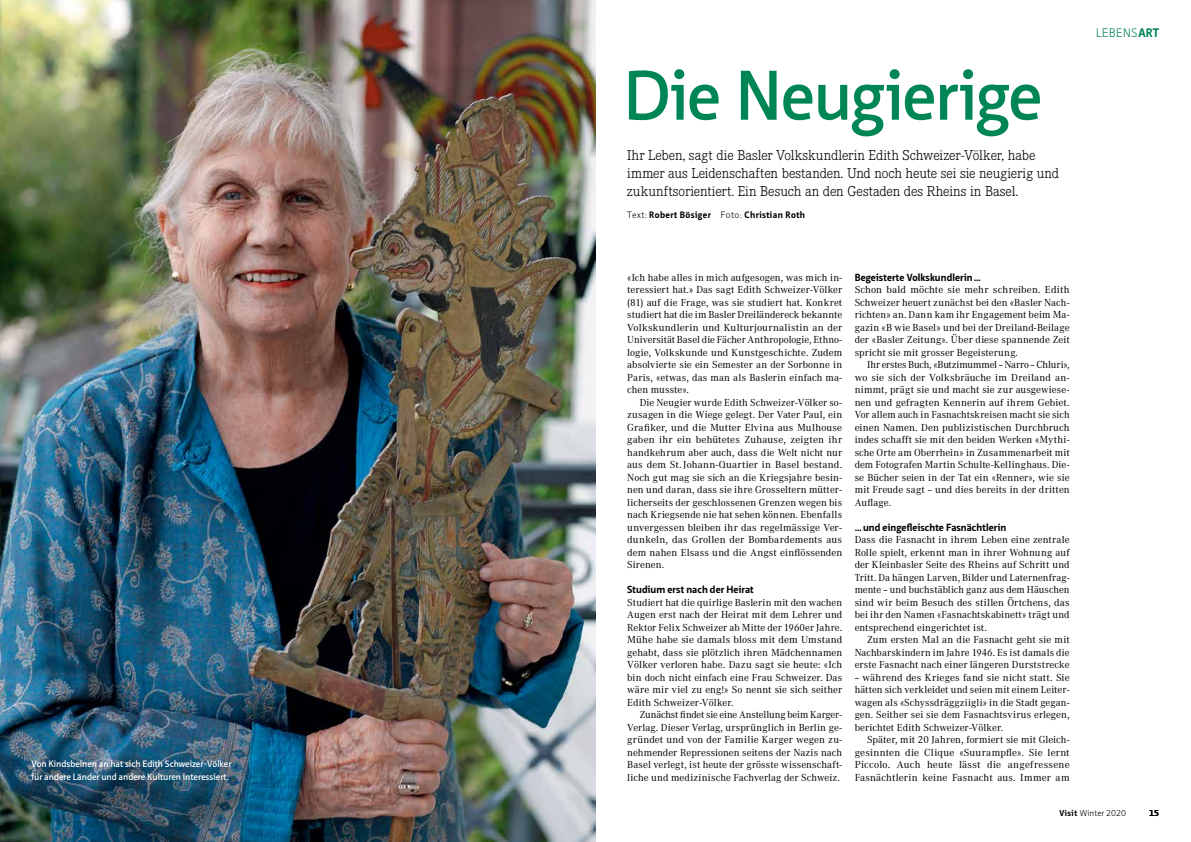
<style>
.page{position:relative;width:1191px;height:842px;background:#fff}
.page>*{position:absolute;margin:0;border:0;box-sizing:border-box;transform-origin:0 0}
.t1{font:600 68px "Neue Sans Pro";letter-spacing:-.03em;color:#008555}
.t2{font:300 14px/18px "Corporate E";color:#000}
.t3{font:300 12px "Neue Sans Pro";letter-spacing:.01em;color:#008555}
.t4{font:10px/12.5px "Corporate A";letter-spacing:.01em;color:#000;text-align:justify}
.t5{font:700 10px "Neue Sans Pro";letter-spacing:.005em;color:#000}
.t6{font:600 9px/12.5px "Neue Sans Pro";letter-spacing:-.005em;color:#fff}
.t7{font:700 9px "Neue Sans Pro";letter-spacing:.04em;color:#000}
.t8{font:300 8.3px "Neue Sans Pro";color:#000}
.t9{font:700 8.3px "Neue Sans Pro";color:#000}
.s1{font-weight:300}
.s2{font-weight:700}
</style>
<div class="page">
<img style="left:0;top:0;width:595px;height:842px">
<p class="t6" style="left:31px;top:758px;width:202px">Von Kindsbeinen an hat sich Edith Schweizer-Völker für andere Länder und andere Kulturen interessiert.</p>
<h1 class="t1" style="left:623px;top:51px;width:421px">Die Neugierige</h1>
<h2 class="t2" style="left:627px;top:146px;width:433px">Ihr Leben, sagt die Basler Volkskundlerin Edith Schweizer-Völker, habe immer aus Leidenschaften bestanden. Und noch heute sei sie neugierig und zukunftsorientiert. Ein Besuch an den Gestaden des Rheins in Basel.</h2>
<p class="t7" style="left:627px;top:209px;width:179px"><span class="s1">Text:</span> Robert Bösiger <span class="s1">Foto:</span> Christian Roth</p>
<p class="t4" style="left:627px;top:271px;width:216px">«Ich habe alles in mich aufgesogen, was mich in&shy;teressiert hat.» Das sagt Edith Schweizer-Völker (81) auf die Frage, was sie studiert hat. Konkret studiert hat die im Basler Dreiländereck bekannte Volkskundlerin und Kulturjournalistin an der Universität Basel die Fächer Anthropologie, Ethno&shy;logie, Volkskunde und Kunstgeschichte. Zudem absolvierte sie ein Semester an der Sorbonne in Paris, «etwas, das man als Baslerin einfach ma&shy;chen musste».</p>
<p class="t4" style="left:627px;top:396px;width:216px;text-indent:12px">Die Neugier wurde Edith Schweizer-Völker so&shy;zusagen in die Wiege gelegt. Der Vater Paul, ein Grafiker, und die Mutter Elvina aus Mulhouse gaben ihr ein behütetes Zuhause, zeigten ihr handkehrum aber auch, dass die Welt nicht nur aus dem St.Johann-Quartier in Basel bestand.<br>Noch gut mag sie sich an die Kriegsjahre besin&shy;nen und daran, dass sie ihre Grosseltern mütter&shy;licherseits der geschlossenen Grenzen wegen bis nach Kriegsende nie hat sehen können. Ebenfalls unvergessen bleiben ihr das regelmässige Ver&shy;dunkeln, das Grollen der Bombardements aus dem nahen Elsass und die Angst einflössenden Sirenen.</p>
<p class="t5" style="left:627px;top:583px;width:128px">Studium erst nach der Heirat</p>
<p class="t4" style="left:627px;top:596px;width:216px">Studiert hat die quirlige Baslerin mit den wachen Augen erst nach der Heirat mit dem Lehrer und Rektor Felix Schweizer ab Mitte der 1960er Jahre.<br>Mühe habe sie damals bloss mit dem Umstand gehabt, dass sie plötzlich ihren Mädchennamen Völker verloren habe. Dazu sagt sie heute: «Ich bin doch nicht einfach eine Frau Schweizer. Das wäre mir viel zu eng!» So nennt sie sich seither Edith Schweizer-Völker.</p>
<p class="t4" style="left:627px;top:708px;width:216px;text-indent:12px">Zunächst findet sie eine Anstellung beim Karger-Verlag. Dieser Verlag, ursprünglich in Berlin ge&shy;gründet und von der Familie Karger wegen zu&shy;nehmender Repressionen seitens der Nazis nach Basel verlegt, ist heute der grösste wissenschaft&shy;liche und medizinische Fachverlag der Schweiz.</p>
<p class="t5" style="left:854px;top:270px;width:128px">Begeisterte Volkskundlerin…</p>
<p class="t4" style="left:854px;top:283px;width:216px">Schon bald möchte sie mehr schreiben. Edith Schweizer heuert zunächst bei den «Basler Nach&shy;richten» an. Dann kam ihr Engagement beim Ma&shy;gazin «B wie Basel» und bei der Dreiland-Beilage der «Basler Zeitung». Über diese spannende Zeit spricht sie mit grosser Begeisterung.</p>
<p class="t4" style="left:854px;top:358px;width:216px;text-indent:12px">Ihr erstes Buch, «Butzimummel – Narro – Chluri», wo sie sich der Volksbräuche im Dreiland an&shy;nimmt, prägt sie und macht sie zur ausgewiese&shy;nen und gefragten Kennerin auf ihrem Gebiet.<br>Vor allem auch in Fasnachtskreisen macht sie sich einen Namen. Den publizistischen Durchbruch indes schafft sie mit den beiden Werken «Mythi&shy;sche Orte am Oberrhein» in Zusammenarbeit mit dem Fotografen Martin Schulte-Kellinghaus. Die&shy;se Bücher seien in der Tat ein «Renner», wie sie mit Freude sagt – und dies bereits in der dritten Auflage.</p>
<p class="t5" style="left:854px;top:520px;width:153px">…und eingefleischte Fasnächtlerin</p>
<p class="t4" style="left:854px;top:533px;width:216px">Dass die Fasnacht in ihrem Leben eine zentrale Rolle spielt, erkennt man in ihrer Wohnung auf der Kleinbasler Seite des Rheins auf Schritt und Tritt. Da hängen Larven, Bilder und Laternenfrag&shy;mente – und buchstäblich ganz aus dem Häuschen sind wir beim Besuch des stillen Örtchens, das bei ihr den Namen «Fasnachtskabinett» trägt und entsprechend eingerichtet ist.</p>
<p class="t4" style="left:854px;top:633px;width:216px;text-indent:12px">Zum ersten Mal an die Fasnacht geht sie mit Nachbarskindern im Jahre 1946. Es ist damals die erste Fasnacht nach einer längeren Durststrecke</p>
<p class="t4" style="left:854px;top:671px;width:216px">– während des Krieges fand sie nicht statt. Sie hätten sich verkleidet und seien mit einem Leiter&shy;wagen als «Schyssdräggziigli» in die Stadt gegan&shy;gen. Seither sei sie dem Fasnachtsvirus erlegen, berichtet Edith Schweizer-Völker.</p>
<p class="t4" style="left:854px;top:733px;width:216px;text-indent:12px">Später, mit 20 Jahren, formiert sie mit Gleich&shy;gesinnten die Clique «Suurampfle». Sie lernt Piccolo. Auch heute lässt die angefressene Fasnächtlerin keine Fasnacht aus. Immer am</p>
<p class="t3" style="left:1095px;top:25px;width:65px">lebens<span class="s2">art</span></p>
<p class="t8" style="left:1059px;top:807px;width:68px"><span class="s2">Visit</span> Winter 2020</p>
<p class="t9" style="left:1149px;top:807px;width:11px">15</p>
</div>
